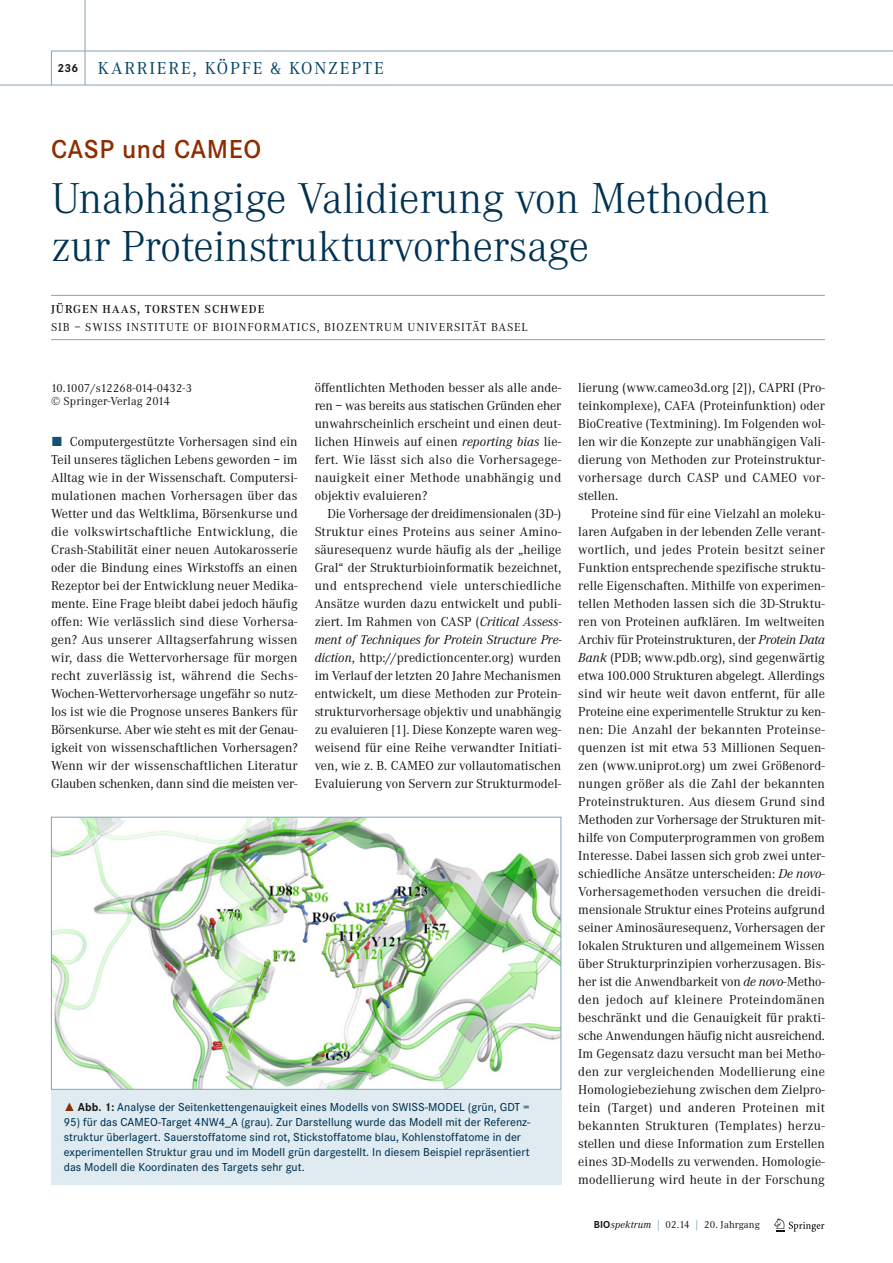
<style>
.page{position:relative;width:893px;height:1263px;background:#fff}
.page>*{position:absolute;margin:0;border:0;box-sizing:border-box;transform-origin:0 0}
.t1{font:300 45px/48px "Corporate A";letter-spacing:-.005em;color:#003252}
.t2{font:600 27px "Corporate S";letter-spacing:.02em;color:#8d2d00}
.t3{font:18px "Corporate A";letter-spacing:.1em;color:#004264}
.t4{font:13.5px/18px "Corporate A";letter-spacing:.005em;color:#131413;text-align:justify}
.t5{font:500 12px/15px "Corporate S";letter-spacing:.005em;color:#003252}
.t6{font:12px "Corporate A";letter-spacing:.075em;color:#131413}
.t7{font:12px/13.5px "Corporate A";letter-spacing:.015em;color:#131413}
.t8{font:600 12px "Corporate A";letter-spacing:.075em;color:#131413}
.t9{font:10.5px "Corporate A";letter-spacing:.015em;color:#131413}
.s1{font-family:"Corporate S";font-weight:700;font-size:12px;color:#131413}
.s2{font-family:"The Sans Expert";color:#115273}
.s3{font-style:italic}
.s4{font-family:"The Sans Expert";font-weight:400;color:#8d2d00}
.s5{font-weight:700;color:#131413}
.s6{font-family:"Corporate S";font-weight:700}
.s7{color:#658ba6}
</style>
<div class="page">
<hr style="left:0;top:85px;width:893px;height:1px;background:#84a2ba">
<hr style="left:51px;top:51px;width:842px;height:1px;background:#84a2ba">
<hr style="left:85px;top:0;width:1px;height:85px;background:#84a2ba">
<hr style="left:51px;top:51px;width:1px;height:34px;background:#84a2ba">
<hr style="left:51px;top:295px;width:774px;height:1px;background:#84a2ba">
<hr style="left:51px;top:339px;width:774px;height:1px;background:#84a2ba">
<svg style="left:774px;top:1218px;width:50px;height:14px"></svg>
<div style="left:51px;top:1090px;width:510px;height:94px;background:#dfebf1"></div>
<img style="left:53px;top:819px;width:506px;height:269px">
<div style="left:51px;top:817px;width:510px;height:273px;border:1px solid #84a2ba"></div>
<h3 class="t3" style="left:58px;top:62px;width:328px"><span class="s1">236</span> KARRIERE, KÖPFE &amp; KONZEPTE</h3>
<h2 class="t2" style="left:51px;top:140px;width:212px">CASP und CAMEO</h2>
<h1 class="t1" style="left:51px;top:178px;width:720px">Unabhängige Validierung von Methoden zur Proteinstrukturvorhersage</h1>
<p class="t8" style="left:51px;top:304px;width:215px">JÜRGEN HAAS, TORSTEN SCHWEDE</p>
<p class="t6" style="left:51px;top:323px;width:478px">SIB – SWISS INSTITUTE OF BIOINFORMATICS, BIOZENTRUM UNIVERSITÄT BASEL</p>
<p class="t7" style="left:51px;top:382px;width:143px">10.1007/s12268-014-0432-3 © Springer-Verlag 2014</p>
<p class="t4" style="left:51px;top:434px;width:248px"><span class="s2">ó</span> Computergestützte Vorhersagen sind ein Teil unseres täglichen Lebens geworden – im Alltag wie in der Wissenschaft. Computersi&shy;mulationen machen Vorhersagen über das Wetter und das Weltklima, Börsenkurse und die volkswirtschaftliche Entwicklung, die Crash-Stabilität einer neuen Autokarosserie oder die Bindung eines Wirkstoffs an einen Rezeptor bei der Entwicklung neuer Medika&shy;mente. Eine Frage bleibt dabei jedoch häufig offen: Wie verlässlich sind diese Vorhersa&shy;gen? Aus unserer Alltagserfahrung wissen wir, dass die Wettervorhersage für morgen recht zuverlässig ist, während die Sechs-Wochen-Wettervorhersage ungefähr so nutz&shy;los ist wie die Prognose unseres Bankers für Börsenkurse. Aber wie steht es mit der Genau&shy;igkeit von wissenschaftlichen Vorhersagen?<br>Wenn wir der wissenschaftlichen Literatur Glauben schenken, dann sind die meisten ver-</p>
<p class="t4" style="left:315px;top:380px;width:248px">öffentlichten Methoden besser als alle ande&shy;ren – was bereits aus statischen Gründen eher unwahrscheinlich erscheint und einen deut&shy;lichen Hinweis auf einen <span class="s3">reporting bias</span> lie&shy;fert. Wie lässt sich also die Vorhersagege&shy;nauigkeit einer Methode unabhängig und objektiv evaluieren?</p>
<p class="t4" style="left:315px;top:506px;width:248px;text-indent:13px">Die Vorhersage der dreidimensionalen (3D-)<br>Struktur eines Proteins aus seiner Amino&shy;säuresequenz wurde häufig als der „heilige Gral“ der Strukturbioinformatik bezeichnet, und entsprechend viele unterschiedliche Ansätze wurden dazu entwickelt und publi&shy;ziert. Im Rahmen von CASP (<span class="s3">Critical Assess&shy;ment of Techniques for Protein Structure Pre&shy;diction</span>, http://predictioncenter.org) wurden im Verlauf der letzten 20 Jahre Mechanismen entwickelt, um diese Methoden zur Protein&shy;strukturvorhersage objektiv und unabhängig zu evaluieren [1]. Diese Konzepte waren weg&shy;weisend für eine Reihe verwandter Initiati&shy;ven, wie z. B. CAMEO zur vollautomatischen Evaluierung von Servern zur Strukturmodel-</p>
<p class="t5" style="left:64px;top:1101px;width:467px"><span class="s4">˚</span> <span class="s5">Abb. 1:</span> Analyse der Seitenkettengenauigkeit eines Modells von SWISS-MODEL (grün, GDT =</p>
<p class="t5" style="left:64px;top:1116px;width:468px">95) für das CAMEO-Target 4NW4_A (grau). Zur Darstellung wurde das Modell mit der Referenz&shy;struktur über lagert. Sauerstoffatome sind rot, Stickstoffatome blau, Kohlenstoffatome in der experimentellen Struktur grau und im Modell grün dargestellt. In diesem Beispiel repräsentiert das Modell die Koordinaten des Targets sehr gut.</p>
<p class="t4" style="left:578px;top:380px;width:248px">lierung (www.cameo3d.org [2]), CAPRI (Pro&shy;teinkomplexe), CAFA (Proteinfunktion) oder BioCreative (Textmining). Im Folgenden wol&shy;len wir die Konzepte zur unabhängigen Vali&shy;dierung von Methoden zur Proteinstruktur&shy;vorhersage durch CASP und CAMEO vor - stellen.</p>
<p class="t4" style="left:578px;top:506px;width:248px;text-indent:13px">Proteine sind für eine Vielzahl an moleku&shy;laren Aufgaben in der lebenden Zelle verant&shy;wortlich, und jedes Protein besitzt seiner Funktion entsprechende spezifische struktu&shy;relle Eigenschaften. Mithilfe von experimen&shy;tellen Methoden lassen sich die 3D-Struktu&shy;ren von Proteinen aufklären. Im weltweiten Archiv für Proteinstrukturen, der <span class="s3">Protein Data Bank</span> (PDB; www.pdb.org), sind gegenwärtig etwa 100.000 Strukturen abgelegt. Allerdings sind wir heute weit davon entfernt, für alle Proteine eine experimentelle Struktur zu ken&shy;nen: Die Anzahl der bekannten Proteinse&shy;quenzen ist mit etwa 53 Millionen Sequen&shy;zen (www.uniprot.org) um zwei Größenord&shy;nungen größer als die Zahl der bekannten Proteinstrukturen. Aus diesem Grund sind Methoden zur Vorhersage der Strukturen mit&shy;hilfe von Computerprogrammen von großem Interesse. Dabei lassen sich grob zwei unter&shy;schiedliche Ansätze unterscheiden: <span class="s3">De novo</span>-Vorhersagemethoden versuchen die dreidi&shy;mensionale Struktur eines Proteins aufgrund seiner Aminosäuresequenz, Vorhersagen der lokalen Strukturen und allgemeinem Wissen über Strukturprinzipien vorherzusagen. Bis&shy;her ist die Anwendbarkeit von <span class="s3">de novo</span>-Metho&shy;den jedoch auf kleinere Proteindomänen beschränkt und die Genauigkeit für prakti&shy;sche Anwendungen häufig nicht ausreichend.<br>Im Gegensatz dazu versucht man bei Metho&shy;den zur vergleichenden Modellierung eine Homologiebeziehung zwischen dem Zielpro&shy;tein (Target) und anderen Proteinen mit bekannten Strukturen (Templates) herzu&shy;stellen und diese Information zum Erstellen eines 3D-Modells zu verwenden. Homologie&shy;modellierung wird heute in der Forschung</p>
<p class="t9" style="left:594px;top:1221px;width:168px"><span class="s6">BIO</span><span class="s3">spektrum</span> <span class="s7">|</span> 02.14 <span class="s7">|</span> 20. Jahrgang</p>
</div>
